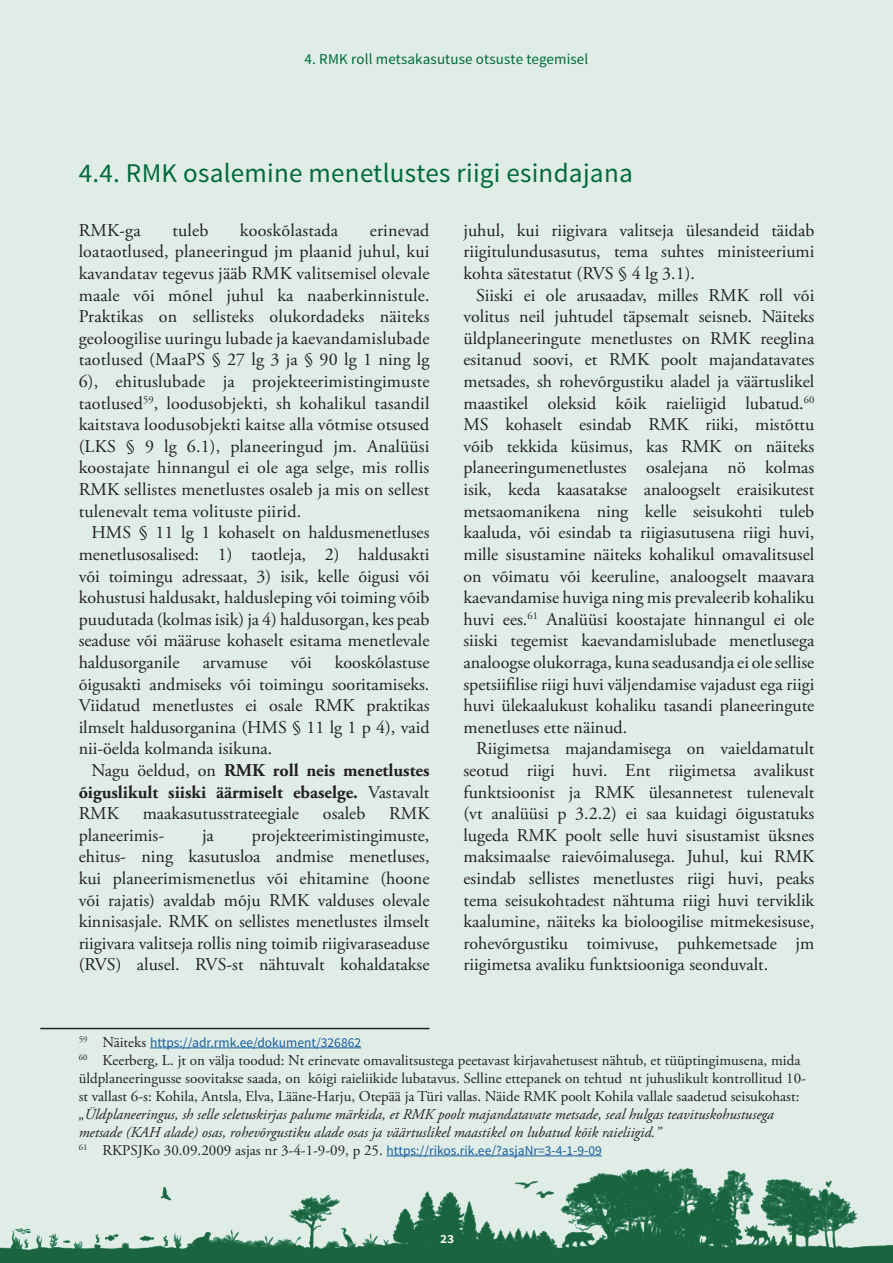
<style>
.page{position:relative;width:893px;height:1263px;background:#e0ede7}
.page>*{position:absolute;margin:0;border:0;box-sizing:border-box;transform-origin:0 0}
.vahepealkiri{font:27px "Source Sans Pro";letter-spacing:.01em;color:#00693f}
.põhitekst{font:18px/21.6px "Adobe Garamond Pro";color:#231f20;text-align:justify}
.põhitekst_taanreata{font:18px/21.6px "Adobe Garamond Pro";letter-spacing:.01em;color:#231f20;text-align:justify}
.põhitekst-2{font:700 18px/21.6px "Adobe Garamond Pro";color:#231f20;text-align:justify}
.joonealune_kiri{font:15px/18px "Adobe Garamond Pro";color:#231f20}
.päis{font:15px "Source Sans Pro";letter-spacing:.01em;color:#00693f}
.t1{font:600 15px "Source Sans Pro";color:#fff}
.joonealune_kiri-2{font:13.5px "Source Sans Pro";color:#175d9e}
.s1{font-weight:400}
.s2{font-family:"Adobe Garamond Pro";font-size:15px;color:#231f20}
.s3{font-style:italic}
.s4{font-family:"Source Sans Pro";font-size:13.5px;color:#175d9e}
</style>
<div class="page">
<img style="left:0;top:1155px;width:893px;height:108px">
<hr style="left:40px;top:1028px;width:389px;height:1px;background:#231f20">
<hr style="left:150px;top:1047px;width:211px;height:1px;background:#175d9e">
<hr style="left:387px;top:1155px;width:215px;height:1px;background:#175d9e">
<p class="päis" style="left:305px;top:49px;width:285px">4. RMK roll metsakasutuse otsuste tegemisel</p>
<p class="vahepealkiri" style="left:79px;top:156px;width:556px">4.4. RMK osalemine menetlustes riigi esindajana</p>
<p class="põhitekst_taanreata" style="left:79px;top:220px;width:352px;text-indent:291px">erinevad loataotlused, planeeringud jm plaanid juhul, kui kavandatav tegevus jääb RMK valitsemisel olevale maale või mõnel juhul ka naaberkinnistule.<br>Praktikas on sellisteks olukordadeks näiteks geoloogilise uuringu lubade ja kaevandamislubade taotlused (MaaPS § 27 lg 3 ja § 90 lg 1 ning lg 6), ehituslubade ja projekteerimistingimuste taotlused<sup>59</sup>, loodusobjekti, sh kohalikul tasandil kaitstava loodusobjekti kaitse alla võtmise otsused (LKS § 9 lg 6.1), planeeringud jm. Analüüsi koostajate hinnangul ei ole aga selge, mis rollis RMK sellistes menetlustes osaleb ja mis on sellest tulenevalt tema volituste piirid.</p>
<p class="põhitekst" style="left:79px;top:522px;width:352px;text-indent:13px">HMS § 11 lg 1 kohaselt on haldusmenetluses menetlusosalised: 1) taotleja, 2) haldusakti või toimingu adressaat, 3) isik, kelle õigusi või kohustusi haldusakt, haldusleping või toiming võib puudutada (kolmas isik) ja 4) haldusorgan, kes peab seaduse või määruse kohaselt esitama menetlevale haldusorganile</p>
<p class="põhitekst_taanreata" style="left:79px;top:220px;width:64px">RMK-ga</p>
<p class="põhitekst_taanreata" style="left:172px;top:220px;width:38px">tuleb</p>
<p class="põhitekst_taanreata" style="left:240px;top:220px;width:100px">kooskõlastada</p>
<p class="põhitekst" style="left:79px;top:652px;width:352px;text-indent:256px">kooskõlastuse õigusakti andmiseks või toimingu sooritamiseks.<br>Viidatud menetlustes ei osale RMK praktikas ilmselt haldusorganina (HMS § 11 lg 1 p 4), vaid nii-öelda kolmanda isikuna.</p>
<p class="põhitekst-2" style="left:79px;top:760px;width:352px;text-indent:13px"><span class="s1">Nagu öeldud, on</span> RMK roll neis menetlustes õiguslikult siiski äärmiselt ebaselge. <span class="s1">Vastavalt RMK</span></p>
<p class="põhitekst" style="left:203px;top:652px;width:66px">arvamuse</p>
<p class="põhitekst" style="left:291px;top:652px;width:23px">või</p>
<p class="põhitekst" style="left:143px;top:803px;width:158px">maakasutusstrateegiale</p>
<p class="põhitekst" style="left:323px;top:803px;width:44px">osaleb</p>
<p class="põhitekst" style="left:389px;top:803px;width:42px">RMK</p>
<p class="põhitekst" style="left:79px;top:825px;width:87px">planeerimis-</p>
<p class="põhitekst" style="left:202px;top:825px;width:13px">ja</p>
<p class="põhitekst" style="left:79px;top:825px;width:352px;text-indent:173px">projekteerimistingimuste, ehitus- ning kasutusloa andmise menetluses, kui planeerimismenetlus või ehitamine (hoone või rajatis) avaldab mõju RMK valduses olevale kinnisasjale. RMK on sellistes menetlustes ilmselt riigivara valitseja rollis ning toimib riigivaraseaduse (RVS) alusel. RVS-st nähtuvalt kohaldatakse</p>
<p class="põhitekst" style="left:463px;top:220px;width:352px">juhul, kui riigivara valitseja ülesandeid täidab riigitulundusasutus, tema suhtes ministeeriumi kohta sätestatut (RVS § 4 lg 3.1).</p>
<p class="põhitekst" style="left:463px;top:285px;width:352px;text-indent:13px">Siiski ei ole arusaadav, milles RMK roll või volitus neil juhtudel täpsemalt seisneb. Näiteks üldplaneeringute menetlustes on RMK reeglina esitanud soovi, et RMK poolt majandatavates metsades, sh rohevõrgustiku aladel ja väärtuslikel maastikel oleksid kõik raieliigid lubatud.<sup>60<br></sup>MS kohaselt esindab RMK riiki, mistõttu võib tekkida küsimus, kas RMK on näiteks planeeringumenetlustes osalejana nö kolmas isik, keda kaasatakse analoogselt eraisikutest metsaomanikena ning kelle seisukohti tuleb kaaluda, või esindab ta riigiasutusena riigi huvi, mille sisustamine näiteks kohalikul omavalitsusel on võimatu või keeruline, analoogselt maavara kaevandamise huviga ning mis prevaleerib kohaliku huvi ees.<sup>61</sup> Analüüsi koostajate hinnangul ei ole siiski tegemist kaevandamislubade menetlusega analoogse olukorraga, kuna seadusandja ei ole sellise spetsiifilise riigi huvi väljendamise vajadust ega riigi huvi ülekaalukust kohaliku tasandi planeeringute menetluses ette näinud.</p>
<p class="põhitekst" style="left:463px;top:738px;width:352px;text-indent:13px">Riigimetsa majandamisega on vaieldamatult seotud riigi huvi. Ent riigimetsa avalikust funktsioonist ja RMK ülesannetest tulenevalt (vt analüüsi p 3.2.2) ei saa kuidagi õigustatuks lugeda RMK poolt selle huvi sisustamist üksnes maksimaalse raievõimalusega. Juhul, kui RMK esindab sellistes menetlustes riigi huvi, peaks tema seisukohtadest nähtuma riigi huvi terviklik kaalumine, näiteks ka bioloogilise mitmekesisuse, rohevõrgustiku toimivuse, puhkemetsade jm riigimetsa avaliku funktsiooniga seonduvalt.</p>
<p class="joonealune_kiri-2" style="left:79px;top:1034px;width:284px"><sup>59</sup> <span class="s2">Näiteks</span> https://adr.rmk.ee/dokument/326862</p>
<p class="joonealune_kiri" style="left:79px;top:1051px;width:729px"><sup>60</sup> Keerberg, L. jt on välja toodud: Nt erinevate omavalitsustega peetavast kirjavahetusest nähtub, et tüüptingimusena, mida üldplaneeringusse soovitakse saada, on kõigi raieliikide lubatavus. Selline ettepanek on tehtud nt juhuslikult kontrollitud 10- st vallast 6-s: Kohila, Antsla, Elva, Lääne-Harju, Otepää ja Türi vallas. Näide RMK poolt Kohila vallale saadetud seisukohast: <span class="s3">„Üldplaneeringus, sh selle seletuskirjas palume märkida, et RMK poolt majandatavate metsade, seal hulgas teavituskohustusega metsade (KAH alade) osas, rohevõrgustiku alade osas ja väärtuslikel maastikel on lubatud kõik raieliigid.”</span></p>
<p class="joonealune_kiri" style="left:79px;top:1141px;width:525px"><sup>61</sup> RKPSJKo 30.09.2009 asjas nr 3-4-1-9-09, p 25. <span class="s4">https://rikos.rik.ee/?asjaNr=3-4-1-9-09</span></p>
<p class="t1" style="left:440px;top:1228px;width:16px">23</p>
</div>
